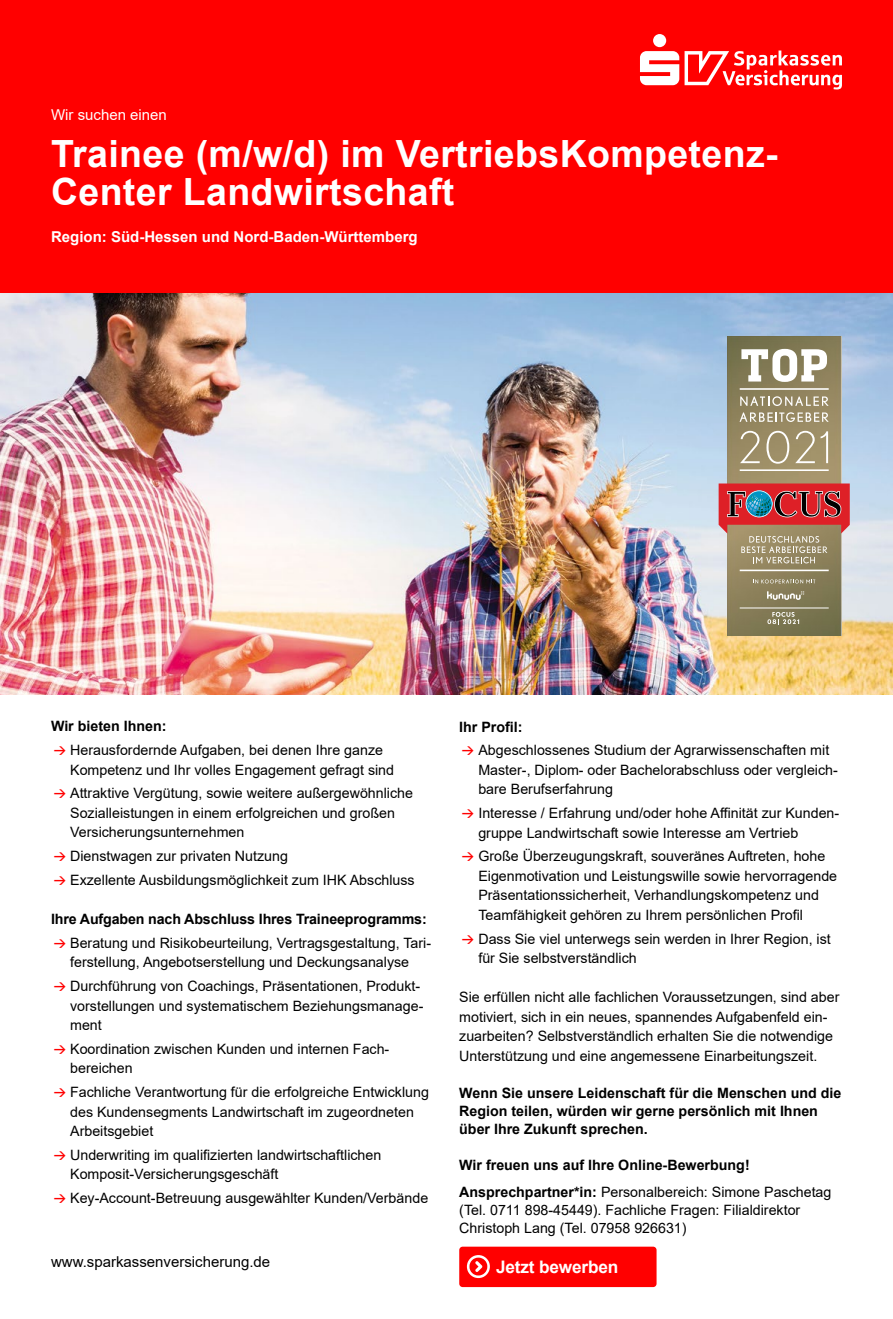
<style>
.page{position:relative;width:893px;height:1319px;background:#fff}
.page>*{position:absolute;margin:0;border:0;box-sizing:border-box;transform-origin:0 0}
.t1{font:700 37.5px/37.5px "Arial";letter-spacing:.01em;color:#fff}
.t2{font:700 17.25px "Arial";letter-spacing:-.01em;color:#fff}
.t3{font:700 15px "Arial";color:#fff}
.t4{font:15px "Arial";color:#000}
.t5{font:15px "Arial";color:#fff}
.t6{font:14.25px/19.5px "Arial";color:#000}
.t7{font:700 14.25px/18px "Arial";color:#000}
.s1{font-weight:400}
</style>
<div class="page">
<div style="left:0;top:0;width:893px;height:293px;background:#f00"></div>
<svg style="left:685px;top:50px;width:157px;height:39px"></svg>
<div style="left:653px;top:34px;width:13px;height:13px;background:#fff;border-radius:50%"></div>
<svg style="left:640px;top:51px;width:39px;height:34px"></svg>
<img style="left:0;top:293px;width:893px;height:401px">
<div style="left:459px;top:1246px;width:198px;height:40px;background:#f00;border-radius:3px"></div>
<svg style="left:467px;top:1255px;width:23px;height:22px"></svg>
<img style="left:727px;top:336px;width:114px;height:299px">
<hr style="left:740px;top:388px;width:89px;height:2px;background:#fff">
<hr style="left:740px;top:469px;width:89px;height:2px;background:#fff">
<svg style="left:741px;top:349px;width:86px;height:33px"></svg>
<svg style="left:740px;top:396px;width:89px;height:10px"></svg>
<svg style="left:739px;top:412px;width:90px;height:10px"></svg>
<hr style="left:740px;top:607px;width:89px;height:1px;background:#fff">
<svg style="left:719px;top:483px;width:131px;height:80px;background:#af6a60"></svg>
<svg style="left:753px;top:579px;width:62px;height:4px"></svg>
<hr style="left:740px;top:569px;width:89px;height:2px;background:#fff">
<svg style="left:767px;top:591px;width:37px;height:9px"></svg>
<svg style="left:740px;top:431px;width:20px;height:32px"></svg>
<svg style="left:766px;top:431px;width:23px;height:32px"></svg>
<svg style="left:795px;top:431px;width:33px;height:32px"></svg>
<svg style="left:767px;top:612px;width:32px;height:12px"></svg>
<p class="t5" style="left:51px;top:104px;width:117px">Wir suchen einen</p>
<h1 class="t1" style="left:51px;top:135px;width:728px">Trainee (m/w/d) im VertriebsKompetenz-<br>Center Landwirtschaft</h1>
<p class="t3" style="left:51px;top:226px;width:368px">Region: Süd-Hessen und Nord-Baden-Württemberg</p>
<p class="t7" style="left:51px;top:717px;width:117px">Wir bieten Ihnen:</p>
<p class="t6" style="left:70px;top:740px;width:325px">Herausfordernde Aufgaben, bei denen Ihre ganze<br>Kompetenz und Ihr volles Engagement gefragt sind</p>
<p class="t6" style="left:70px;top:783px;width:344px">Attraktive Vergütung, sowie weitere außergewöhnliche<br>Sozialleistungen in einem erfolgreichen und großen<br>Versicherungsunternehmen</p>
<p class="t6" style="left:70px;top:844px;width:346px;line-height:23.7px">Dienstwagen zur privaten Nutzung<br>Exzellente Ausbildungsmöglichkeit zum IHK Abschluss</p>
<p class="t7" style="left:51px;top:910px;width:377px">Ihre Aufgaben nach Abschluss Ihres Traineeprogramms:</p>
<p class="t6" style="left:70px;top:932px;width:362px">Beratung und Risikobeurteilung, Vertragsgestaltung, Tari&shy;ferstellung, Angebotserstellung und Deckungsanalyse</p>
<p class="t6" style="left:70px;top:976px;width:355px">Durchführung von Coachings, Präsentationen, Produkt&shy;vorstellungen und systematischem Beziehungsmanage&shy;ment</p>
<p class="t6" style="left:70px;top:1038px;width:321px">Koordination zwischen Kunden und internen Fach&shy;bereichen</p>
<p class="t6" style="left:70px;top:1082px;width:360px">Fachliche Verantwortung für die erfolgreiche Entwicklung des Kundensegments Landwirtschaft im zugeordneten<br>Arbeitsgebiet</p>
<p class="t6" style="left:70px;top:1144px;width:313px">Underwriting im qualifizierten landwirtschaftlichen<br>Komposit-Versicherungsgeschäft</p>
<p class="t6" style="left:70px;top:1188px;width:360px">Key-Account-Betreuung ausgewählter Kunden/Verbände</p>
<p class="t7" style="left:459px;top:717px;width:65px">Ihr Profil:</p>
<p class="t6" style="left:478px;top:740px;width:361px">Abgeschlossenes Studium der Agrarwissenschaften mit<br>Master-, Diplom- oder Bachelorabschluss oder vergleich&shy;bare Berufserfahrung</p>
<p class="t6" style="left:478px;top:803px;width:362px">Interesse / Erfahrung und/oder hohe Affinität zur Kunden&shy;gruppe Landwirtschaft sowie Interesse am Vertrieb</p>
<p class="t6" style="left:478px;top:846px;width:360px">Große Überzeugungskraft, souveränes Auftreten, hohe Eigenmotivation und Leistungswille sowie hervorragende Präsentationssicherheit, Verhandlungskompetenz und Teamfähigkeit gehören zu Ihrem persönlichen Profil</p>
<p class="t6" style="left:478px;top:928px;width:354px">Dass Sie viel unterwegs sein werden in Ihrer Region, ist für Sie selbstverständlich</p>
<p class="t6" style="left:459px;top:987px;width:382px">Sie erfüllen nicht alle fachlichen Voraussetzungen, sind aber motiviert, sich in ein neues, spannendes Aufgabenfeld ein&shy;zuarbeiten? Selbstverständlich erhalten Sie die notwendige Unterstützung und eine angemessene Einarbeitungszeit.</p>
<p class="t7" style="left:459px;top:1084px;width:384px">Wenn Sie unsere Leidenschaft für die Menschen und die<br>Region teilen, würden wir gerne persönlich mit Ihnen über Ihre Zukunft sprechen.</p>
<p class="t7" style="left:459px;top:1151px;width:374px;line-height:26.5px">Wir freuen uns auf Ihre Online-Bewerbung!<br>Ansprechpartner*in: <span class="s1">Personalbereich: Simone Paschetag</span></p>
<p class="t6" style="left:459px;top:1200px;width:343px;line-height:18px">(Tel. 0711 898-45449). Fachliche Fragen: Filialdirektor<br>Christoph Lang (Tel. 07958 926631)</p>
<p class="t4" style="left:51px;top:1251px;width:221px">www.sparkassenversicherung.de</p>
<p class="t2" style="left:496px;top:1254px;width:124px">Jetzt bewerben</p>
</div>
